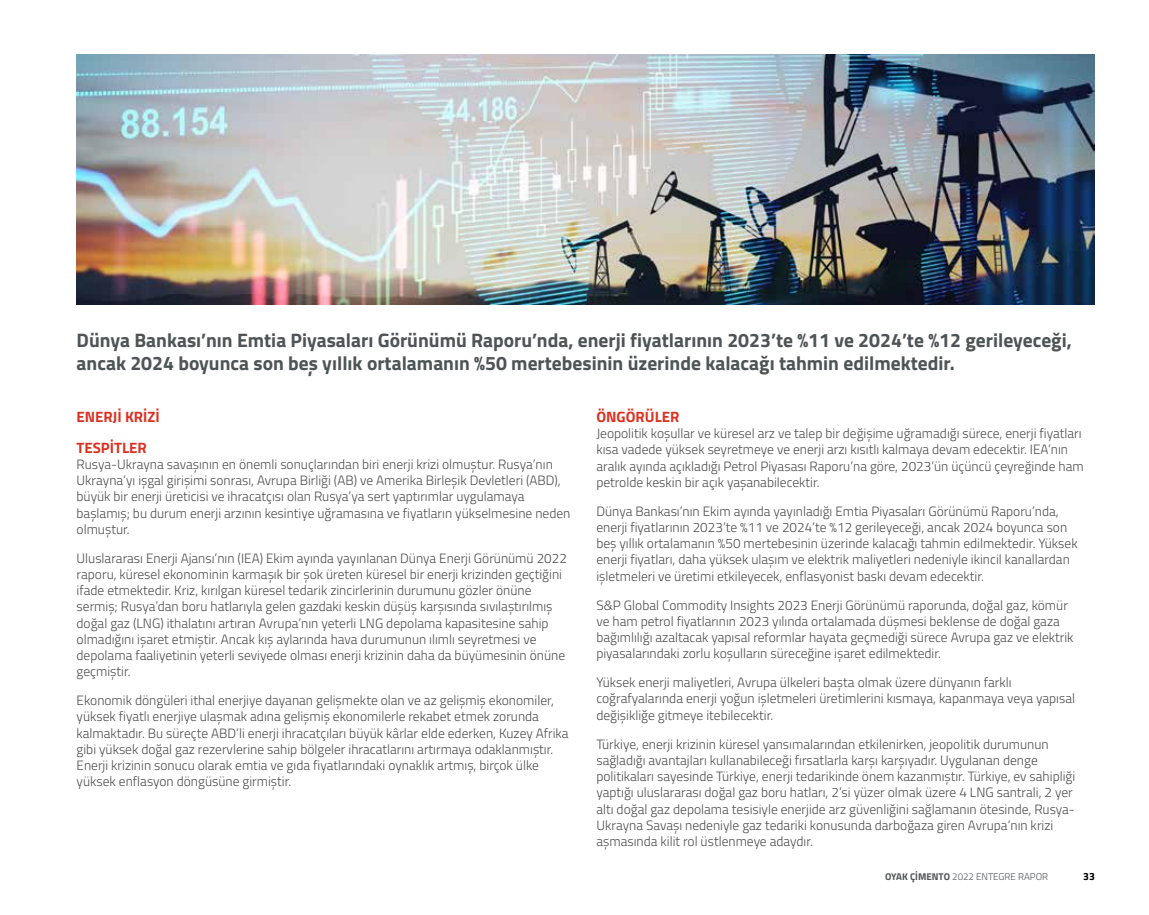
<style>
.page{position:relative;width:1149px;height:915px;background:#fff}
.page>*{position:absolute;margin:0;border:0;box-sizing:border-box;transform-origin:0 0}
.t1{font:700 19.5px/23.4px "Titillium";color:#4e5456}
.t2{font:700 15px/30.8px "Titillium";color:#db3222}
.t3{font:300 13.5px/16.2px "Titillium";color:#4d4d4f}
.t4{font:700 10.5px "Titillium";color:#000}
.t5{font:300 9.75px "Titillium";color:#4e5456}
.s1{font-weight:700}
</style>
<div class="page">
<img style="left:77px;top:54px;width:1017px;height:250px">
<h1 class="t1" style="left:77px;top:327px;width:996px">Dünya Bankası’nın Emtia Piyasaları Görünümü Raporu’nda, enerji fiyatlarının 2023’te %11 ve 2024’te %12 gerileyeceği, ancak 2024 boyunca son beş yıllık ortalamanın %50 mertebesinin üzerinde kalacağı tahmin edilmektedir.</h1>
<p class="t2" style="left:77px;top:400px;width:85px">ENERJİ KRİZİ<br>TESPİTLER</p>
<p class="t3" style="left:77px;top:455px;width:495px">Rusya-Ukrayna savaşının en önemli sonuçlarından biri enerji krizi olmuştur. Rusya’nın Ukrayna’yı işgal girişimi sonrası, Avrupa Birliği (AB) ve Amerika Birleşik Devletleri (ABD), büyük bir enerji üreticisi ve ihracatçısı olan Rusya’ya sert yaptırımlar uygulamaya başlamış; bu durum enerji arzının kesintiye uğramasına ve fiyatların yükselmesine neden olmuştur.</p>
<p class="t3" style="left:77px;top:549px;width:491px">Uluslararası Enerji Ajansı’nın (IEA) Ekim ayında yayınlanan Dünya Enerji Görünümü 2022 raporu, küresel ekonominin karmaşık bir şok üreten küresel bir enerji krizinden geçtiğini ifade etmektedir. Kriz, kırılgan küresel tedarik zincirlerinin durumunu gözler önüne sermiş; Rusya’dan boru hatlarıyla gelen gazdaki keskin düşüş karşısında sıvılaştırılmış doğal gaz (LNG) ithalatını artıran Avrupa’nın yeterli LNG depolama kapasitesine sahip olmadığını işaret etmiştir. Ancak kış aylarında hava durumunun ılımlı seyretmesi ve depolama faaliyetinin yeterli seviyede olması enerji krizinin daha da büyümesinin önüne geçmiştir.</p>
<p class="t3" style="left:77px;top:691px;width:493px">Ekonomik döngüleri ithal enerjiye dayanan gelişmekte olan ve az gelişmiş ekonomiler, yüksek fiyatlı enerjiye ulaşmak adına gelişmiş ekonomilerle rekabet etmek zorunda kalmaktadır. Bu süreçte ABD’li enerji ihracatçıları büyük kârlar elde ederken, Kuzey Afrika gibi yüksek doğal gaz rezervlerine sahip bölgeler ihracatlarını artırmaya odaklanmıştır.<br>Enerji krizinin sonucu olarak emtia ve gıda fiyatlarındaki oynaklık artmış, birçok ülke yüksek enflasyon döngüsüne girmiştir.</p>
<p class="t2" style="left:596px;top:400px;width:84px">ÖNGÖRÜLER</p>
<p class="t3" style="left:596px;top:424px;width:488px">Jeopolitik koşullar ve küresel arz ve talep bir değişime uğramadığı sürece, enerji fiyatları kısa vadede yüksek seyretmeye ve enerji arzı kısıtlı kalmaya devam edecektir. IEA’nın aralık ayında açıkladığı Petrol Piyasası Raporu’na göre, 2023’ün üçüncü çeyreğinde ham petrolde keskin bir açık yaşanabilecektir.</p>
<p class="t3" style="left:596px;top:502px;width:482px">Dünya Bankası’nın Ekim ayında yayınladığı Emtia Piyasaları Görünümü Raporu’nda, enerji fiyatlarının 2023’te %11 ve 2024’te %12 gerileyeceği, ancak 2024 boyunca son beş yıllık ortalamanın %50 mertebesinin üzerinde kalacağı tahmin edilmektedir. Yüksek enerji fiyatları, daha yüksek ulaşım ve elektrik maliyetleri nedeniyle ikincil kanallardan işletmeleri ve üretimi etkileyecek, enflasyonist baskı devam edecektir.</p>
<p class="t3" style="left:596px;top:596px;width:478px">S&amp;P Global Commodity Insights 2023 Enerji Görünümü raporunda, doğal gaz, kömür ve ham petrol fiyatlarının 2023 yılında ortalamada düşmesi beklense de doğal gaza bağımlılığı azaltacak yapısal reformlar hayata geçmediği sürece Avrupa gaz ve elektrik piyasalarındaki zorlu koşulların süreceğine işaret edilmektedir.</p>
<p class="t3" style="left:596px;top:673px;width:480px">Yüksek enerji maliyetleri, Avrupa ülkeleri başta olmak üzere dünyanın farklı coğrafyalarında enerji yoğun işletmeleri üretimlerini kısmaya, kapanmaya veya yapısal değişikliğe gitmeye itebilecektir.</p>
<p class="t3" style="left:596px;top:735px;width:480px">Türkiye, enerji krizinin küresel yansımalarından etkilenirken, jeopolitik durumunun sağladığı avantajları kullanabileceği fırsatlarla karşı karşıyadır. Uygulanan denge politikaları sayesinde Türkiye, enerji tedarikinde önem kazanmıştır. Türkiye, ev sahipliği yaptığı uluslararası doğal gaz boru hatları, 2’si yüzer olmak üzere 4 LNG santrali, 2 yer altı doğal gaz depolama tesisiyle enerjide arz güvenliğini sağlamanın ötesinde, Rusya-Ukrayna Savaşı nedeniyle gaz tedariki konusunda darboğaza giren Avrupa’nın krizi aşmasında kilit rol üstlenmeye adaydır.</p>
<p class="t5" style="left:884px;top:868px;width:164px"><span class="s1">OYAK ÇİMENTO</span> 2022 ENTEGRE RAPOR</p>
<p class="t4" style="left:1082px;top:868px;width:13px">33</p>
</div>
